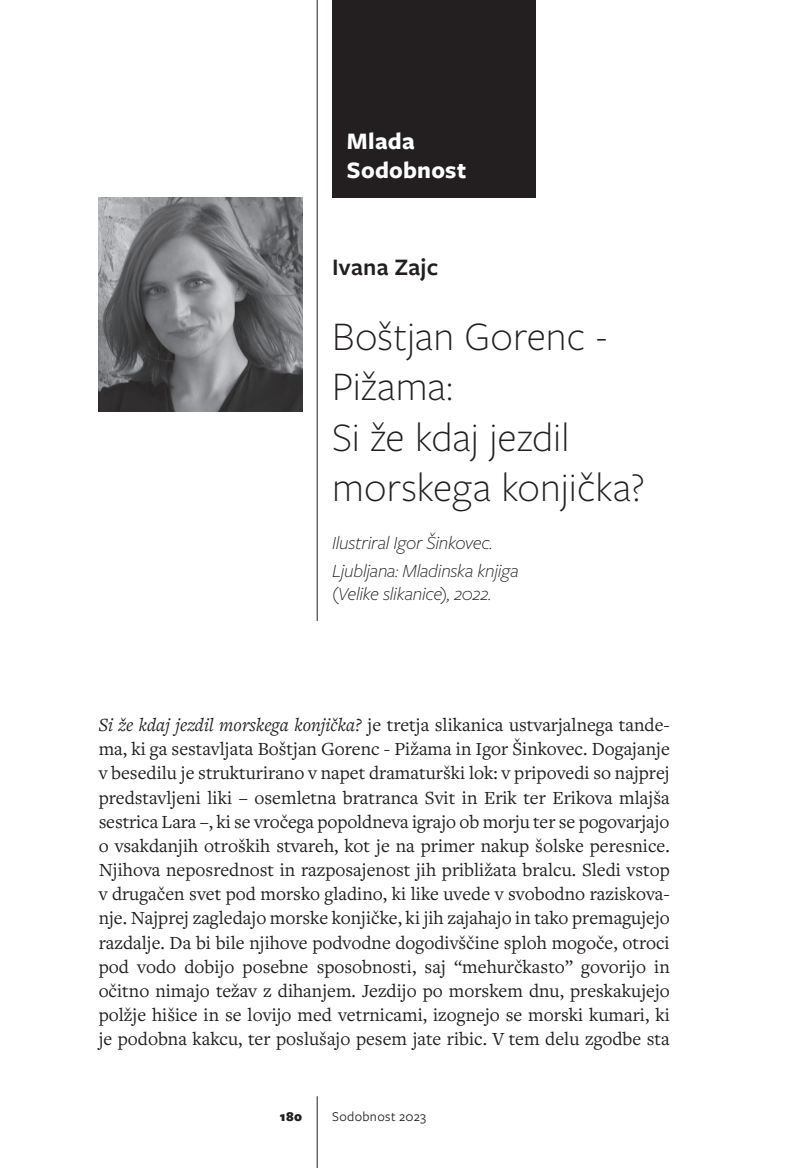
<style>
.page{position:relative;width:795px;height:1168px;background:#fff}
.page>*{position:absolute;margin:0;border:0;box-sizing:border-box;transform-origin:0 0}
.t1{font:300 42px/50.4px "Freight Sans Pro";color:#231f20}
.t2{font:700 24.5px/29.4px "Freight Sans Pro";letter-spacing:.01em;color:#fff}
.t3{font:600 24.5px "Freight Sans Pro";letter-spacing:.01em;color:#231f20}
.t4{font:19.25px/24.2px "Freight Text Pro";color:#231f20;text-align:justify}
.t5{font:italic 300 19.25px/28px "Freight Sans Pro";letter-spacing:-.01em;color:#231f20}
.t6{font:14px "Freight Sans Pro";letter-spacing:.025em;color:#231f20}
.t7{font:900 14px "Freight Sans Pro";color:#231f20}
.s1{font-style:italic}
</style>
<div class="page">
<img style="left:99px;top:198px;width:203px;height:213px">
<hr style="left:317px;top:1096px;width:1px;height:71px;background:#231f20">
<hr style="left:317px;top:0;width:1px;height:621px;background:#231f20">
<div style="left:332px;top:0;width:203px;height:198px;background:#231f20"></div>
<p class="t2" style="left:347px;top:125px;width:121px">Mlada<br>Sodobnost</p>
<p class="t3" style="left:332px;top:250px;width:107px">Ivana Zajc</p>
<h1 class="t1" style="left:332px;top:309px;width:314px">Boštjan Gorenc -<br>Pižama:<br>Si že kdaj jezdil morskega konjička?</h1>
<p class="t5" style="left:332px;top:528px;width:188px">Ilustriral Igor Šinkovec.<br>Ljubljana: Mladinska knjiga</p>
<p class="t5" style="left:332px;top:579px;width:161px">(Velike slikanice), 2022.</p>
<p class="t4" style="left:99px;top:712px;width:572px"><span class="s1">Si že kdaj jezdil morskega konjička?</span> je tretja slikanica ustvarjalnega tande&shy;ma, ki ga sestavljata Boštjan Gorenc - Pižama in Igor Šinkovec. Dogajanje v besedilu je strukturirano v napet dramaturški lok: v pripovedi so najprej predstavljeni liki – osemletna bratranca Svit in Erik ter Erikova mlajša sestrica Lara –, ki se vročega popoldneva igrajo ob morju ter se pogovarjajo o vsakdanjih otroških stvareh, kot je na primer nakup šolske peresnice.<br>Njihova neposrednost in razposajenost jih približata bralcu. Sledi vstop v drugačen svet pod morsko gladino, ki like uvede v svobodno raziskova&shy;nje. Najprej zagledajo morske konjičke, ki jih zajahajo in tako premagujejo razdalje. Da bi bile njihove podvodne dogodivščine sploh mogoče, otroci pod vodo dobijo posebne sposobnosti, saj “mehurčkasto” govorijo in očitno nimajo težav z dihanjem. Jezdijo po morskem dnu, preskakujejo polžje hišice in se lovijo med vetrnicami, izognejo se morski kumari, ki je podobna kakcu, ter poslušajo pesem jate ribic. V tem delu zgodbe sta</p>
<p class="t7" style="left:279px;top:1106px;width:24px">180</p>
<p class="t6" style="left:332px;top:1106px;width:95px">Sodobnost 2023</p>
</div>
